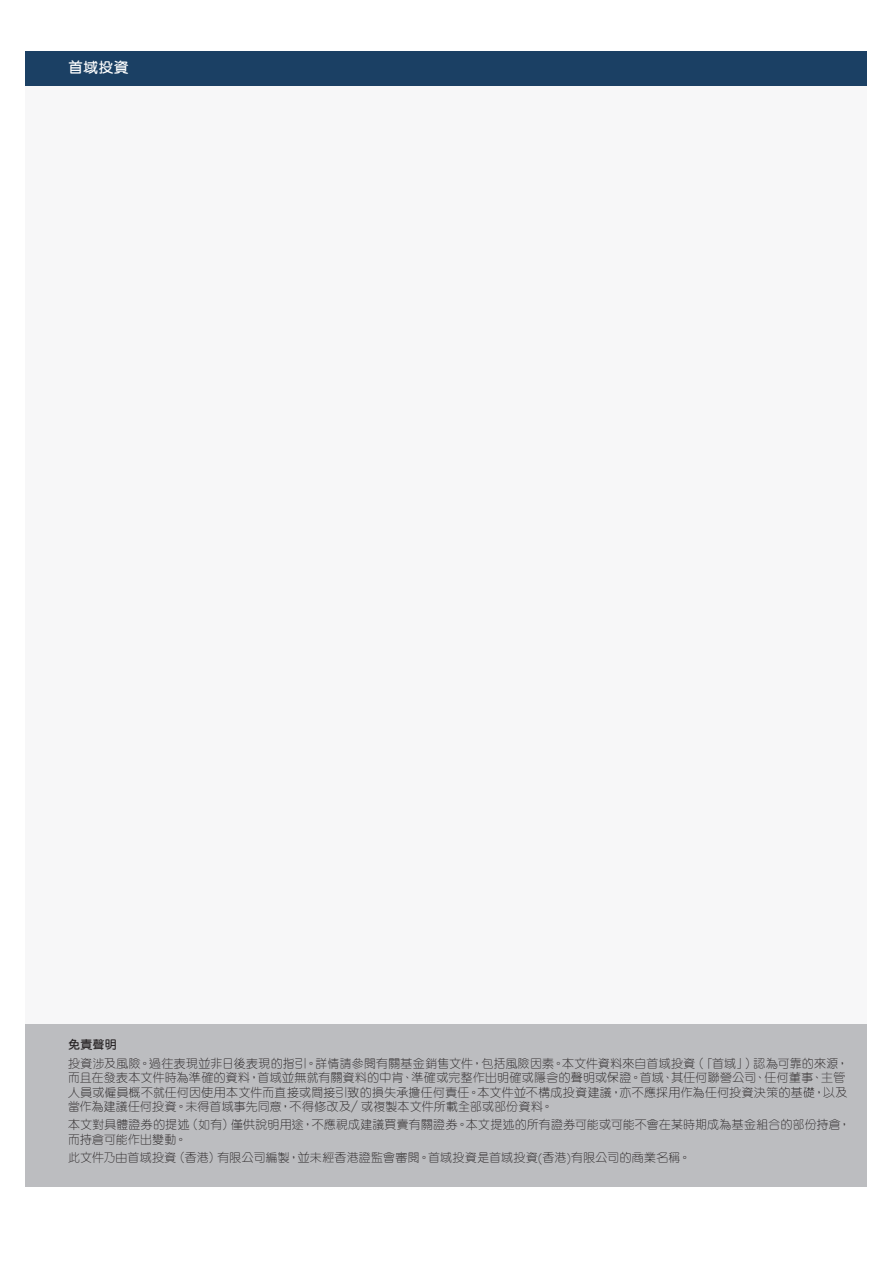
<style>
.page{position:relative;width:893px;height:1263px;background:#fff}
.page>*{position:absolute;margin:0;border:0;box-sizing:border-box;transform-origin:0 0}
._00_Cover_heading_3{font:600 15px "M Yuen HK";color:#fff}
._5_Disclaimer_text{font:300 12px/14.4px "M Yuen HK";letter-spacing:.015em;color:#231f20}
._5_Disclaimer_text-2{font:600 12px "M Yuen HK";color:#231f20}
</style>
<div class="page">
<div style="left:26px;top:51px;width:841px;height:1135px;background:#f7f7f8"></div>
<div style="left:26px;top:51px;width:841px;height:34px;background:#1b4064"></div>
<div style="left:26px;top:1023px;width:841px;height:163px;background:#bcbdc0"></div>
<p class="_00_Cover_heading_3" style="left:68px;top:60px;width:62px">首域投資</p>
<p class="_5_Disclaimer_text-2" style="left:68px;top:1039px;width:50px">免責聲明</p>
<p class="_5_Disclaimer_text" style="left:68px;top:1056px;width:782px">投資涉及風險。過往表現並非日後表現的指引。詳情請參閱有關基金銷售文件，包括風險因素。本文件資料來自首域投資（「首域」）認為可靠的來源，而且在發表本文件時為準確的資料，首域並無就有關資料的中肯、準確或完整作出明確或隱含的聲明或保證。首域、其任何聯營公司、任何董事、主管人員或僱員概不就任何因使用本文件而直接或間接引致的損失承擔任何責任。本文件並不構成投資建議，亦不應採用作為任何投資決策的基礎，以及當作為建議任何投資。未得首域事先同意，不得修改及∕或複製本文件所載全部或部份資料。</p>
<p class="_5_Disclaimer_text" style="left:68px;top:1117px;width:784px">本文對具體證券的提述（如有）僅供說明用途，不應視成建議買賣有關證券。本文提述的所有證券可能或可能不會在某時期成為基金組合的部份持倉，而持倉可能作出變動。</p>
<p class="_5_Disclaimer_text" style="left:68px;top:1149px;width:624px">此文件乃由首域投資（香港）有限公司編製，並未經香港證監會審閱。首域投資是首域投資(香港)有限公司的商業名稱。</p>
</div>
